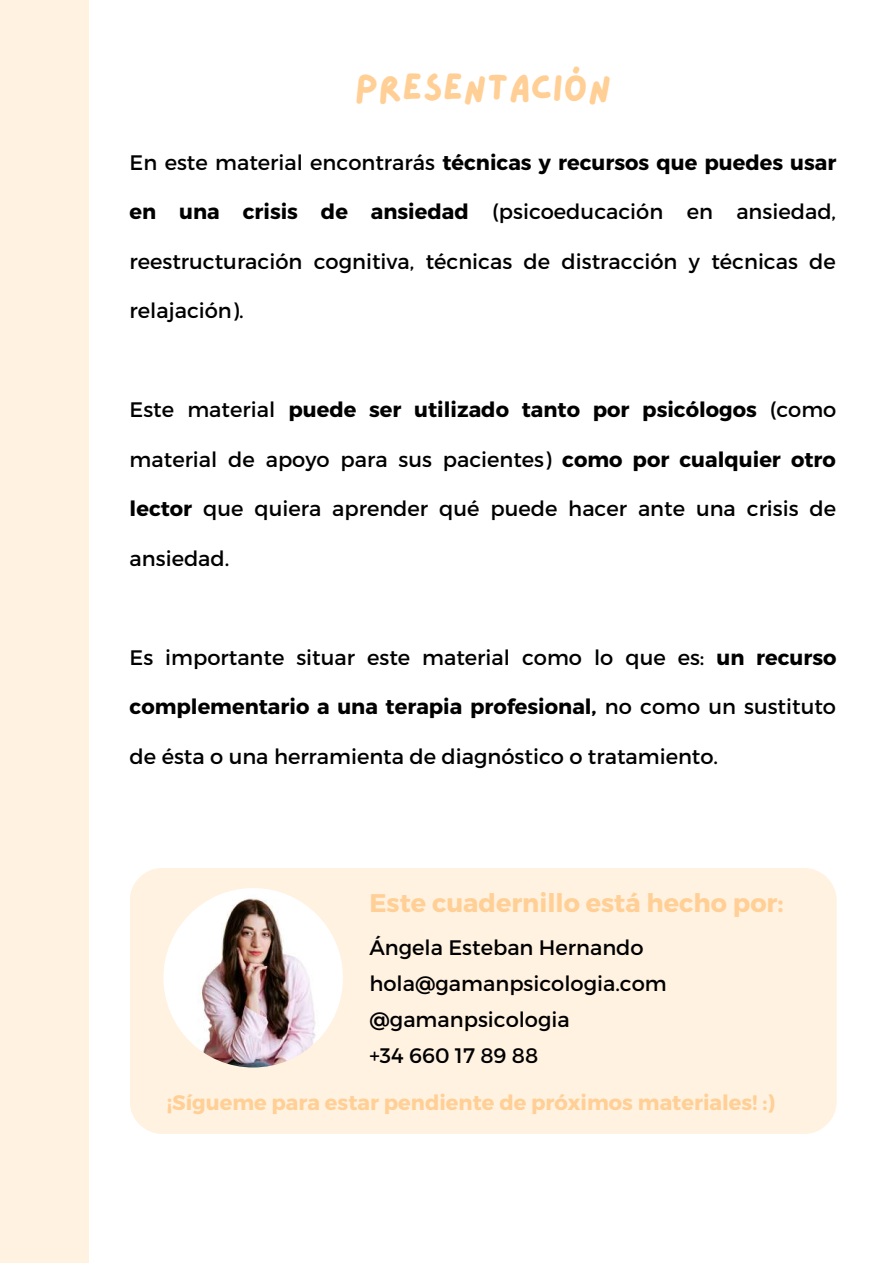
<style>
.page{position:relative;width:893px;height:1264px;background:#fff}
.page>*{position:absolute;margin:0;border:0;box-sizing:border-box;transform-origin:0 0}
.t1{font:37.5px "Lazydog";color:#ffcf95}
.t2{font:700 25.5px "Montserrat";color:#ffcf95}
.t3{font:21px/36px "Montserrat";color:#000}
.t4{font:700 21px "Montserrat";color:#000}
.t5{font:700 21px "Montserrat";color:#ffcf95}
.s1{font-weight:400}
.s2{font-weight:700}
</style>
<div class="page">
<div style="left:0;top:0;width:89px;height:1262px;background:#fff2e1"></div>
<div style="left:130px;top:868px;width:706px;height:265px;background:#fff2e1;border-radius:33px"></div>
<img style="left:163px;top:888px;width:180px;height:179px;border-radius:50%">
<h1 class="t1" style="left:355px;top:69px;width:258px">PRESENTACIÓN</h1>
<p class="t4" style="left:130px;top:149px;width:708px"><span class="s1">En este material encontrarás</span> técnicas y recursos que puedes usar</p>
<p class="t3" style="left:130px;top:193px;width:708px"><span class="s2">en una crisis de ansiedad</span> (psicoeducación en ansiedad,</p>
<p class="t3" style="left:130px;top:242px;width:707px">reestructuración cognitiva, técnicas de distracción y técnicas de</p>
<p class="t3" style="left:130px;top:292px;width:115px">relajación).</p>
<p class="t4" style="left:130px;top:396px;width:708px"><span class="s1">Este material</span> puede ser utilizado tanto por psicólogos <span class="s1">(como</span></p>
<p class="t3" style="left:130px;top:440px;width:707px">material de apoyo para sus pacientes) <span class="s2">como por cualquier otro</span></p>
<p class="t3" style="left:130px;top:489px;width:708px"><span class="s2">lector</span> que quiera aprender qué puede hacer ante una crisis de</p>
<p class="t3" style="left:130px;top:539px;width:101px">ansiedad.</p>
<p class="t3" style="left:130px;top:638px;width:708px">Es importante situar este material como lo que es: <span class="s2">un recurso</span></p>
<p class="t4" style="left:130px;top:693px;width:707px">complementario a una terapia profesional, <span class="s1">no como un sustituto</span></p>
<p class="t3" style="left:130px;top:737px;width:590px">de ésta o una herramienta de diagnóstico o tratamiento.</p>
<p class="t2" style="left:369px;top:886px;width:415px">Este cuadernillo está hecho por:</p>
<p class="t3" style="left:369px;top:928px;width:299px">Ángela Esteban Hernando hola@gamanpsicologia.com @gamanpsicologia<br>+34 660 17 89 88</p>
<p class="t5" style="left:167px;top:1088px;width:609px">¡Sígueme para estar pendiente de próximos materiales! :)</p>
</div>
